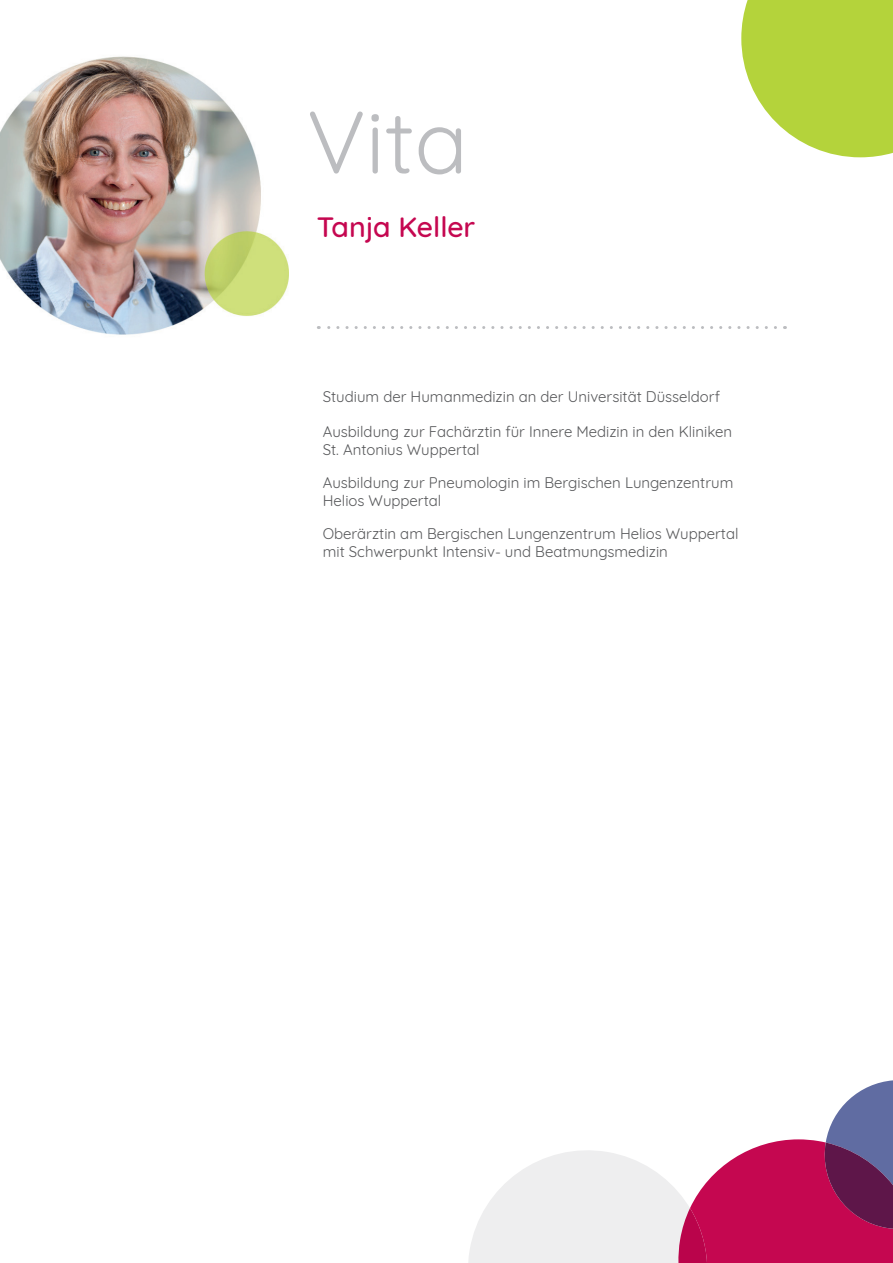
<style>
.page{position:relative;width:893px;height:1263px;background:#fff}
.page>*{position:absolute;margin:0;border:0;box-sizing:border-box;transform-origin:0 0}
.t1{font:88.5px "Quicksand";color:#bcbdc0}
.t2{font:500 28.5px "Quicksand";color:#c50750}
.t3{font:15px/18px "Quicksand";color:#57585a}
</style>
<div class="page">
<img style="left:0;top:56px;width:289px;height:279px">
<svg style="left:318px;top:326px;width:457px;height:3px"></svg>
<svg style="left:468px;top:1080px;width:425px;height:183px"></svg>
<svg style="left:741px;top:0;width:152px;height:157px"></svg>
<h1 class="t1" style="left:307px;top:73px;width:163px">Vita</h1>
<h2 class="t2" style="left:317px;top:204px;width:160px">Tanja Keller</h2>
<p class="t3" style="left:323px;top:386px;width:399px">Studium der Humanmedizin an der Universität Düsseldorf</p>
<p class="t3" style="left:323px;top:421px;width:411px">Ausbildung zur Fachärztin für Innere Medizin in den Kliniken<br>St. Antonius Wuppertal</p>
<p class="t3" style="left:323px;top:472px;width:412px">Ausbildung zur Pneumologin im Bergischen Lungenzentrum<br>Helios Wuppertal</p>
<p class="t3" style="left:323px;top:523px;width:417px">Oberärztin am Bergischen Lungenzentrum Helios Wuppertal mit Schwerpunkt Intensiv- und Beatmungsmedizin</p>
</div>
